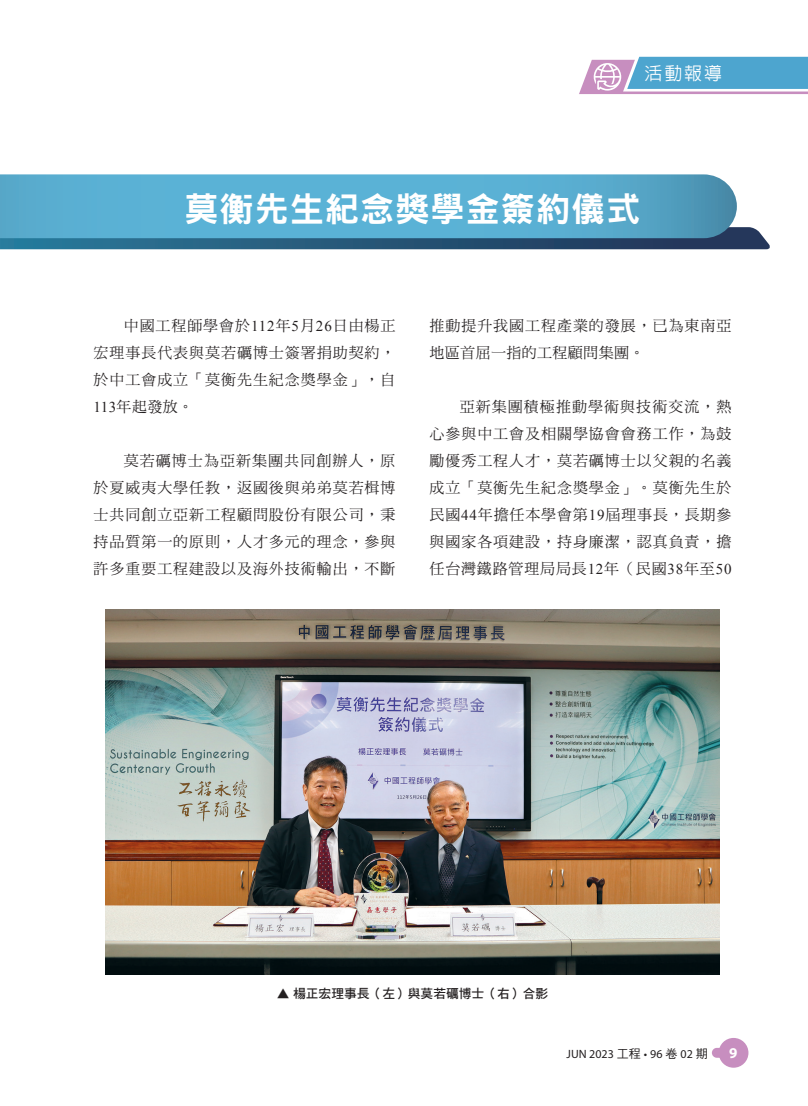
<style>
.page{position:relative;width:808px;height:1106px;background:#fff}
.page>*{position:absolute;margin:0;border:0;box-sizing:border-box;transform-origin:0 0}
.t1{font:34.2px "DF Hei Std W9";letter-spacing:.03em;color:#fff}
.t2{font:500 18px "AR Hei B5";color:#fff}
.t3{font:15px/27px "DF Ming Std W5";letter-spacing:.06em;color:#231f20;text-align:justify}
.t4{font:700 15px "Myriad Pro";color:#fff}
.t5{font:12.75px "DF Hei Std W7";color:#231f20}
.t6{font:12px "Myriad Pro";color:#231f20}
.s1{font-family:"Times New Roman"}
.s2{font-family:"DF Hei Std W5"}
</style>
<div class="page">
<div style="left:719px;top:1037px;width:29px;height:30px;background:#c78ebf;border-radius:50%"></div>
<div style="left:712px;top:1047px;width:26px;height:10px;background:#c78ebf;border-radius:5px"></div>
<svg style="left:579px;top:57px;width:229px;height:37px;background:#7eadd2"></svg>
<svg style="left:0;top:227px;width:770px;height:22px;background:#2a5879"></svg>
<svg style="left:0;top:174px;width:737px;height:64px;background:#59add0"></svg>
<img style="left:105px;top:609px;width:615px;height:365px">
<p class="t2" style="left:645px;top:64px;width:79px">活動報導</p>
<h1 class="t1" style="left:184px;top:190px;width:458px">莫衡先生紀念獎學金簽約儀式</h1>
<p class="t3" style="left:94px;top:312px;width:303px;text-indent:30px">中國工程師學會於<span class="s1">112</span>年<span class="s1">5</span>月<span class="s1">26</span>日由楊正宏理事長代表與莫若礪博士簽署捐助契約，於中工會成立「莫衡先生紀念獎學金」，自<span class="s1">113</span>年起發放。</p>
<p class="t3" style="left:94px;top:447px;width:303px;text-indent:30px">莫若礪博士為亞新集團共同創辦人，原於夏威夷大學任教，返國後與弟弟莫若楫博士共同創立亞新工程顧問股份有限公司，秉持品質第一的原則，人才多元的理念，參與許多重要工程建設以及海外技術輸出，不斷</p>
<p class="t3" style="left:429px;top:312px;width:303px">推動提升我國工程產業的發展，已為東南亞地區首屈一指的工程顧問集團。</p>
<p class="t3" style="left:429px;top:393px;width:304px;text-indent:30px">亞新集團積極推動學術與技術交流，熱心參與中工會及相關學協會會務工作，為鼓勵優秀工程人才，莫若礪博士以父親的名義成立「莫衡先生紀念獎學金」。莫衡先生於民國<span class="s1">44</span>年擔任本學會第<span class="s1">19</span>屆理事長，長期參與國家各項建設，持身廉潔，認真負責，擔任台灣鐵路管理局局長<span class="s1">12</span>年（民國<span class="s1">38</span>年至<span class="s1">50</span></p>
<p class="t5" style="left:277px;top:986px;width:273px">▲ 楊正宏理事長（左）與莫若礪博士（右）合影</p>
<p class="t6" style="left:567px;top:1046px;width:143px">JUN 2023 <span class="s2">工程</span> • 96 <span class="s2">卷</span> 02 <span class="s2">期</span></p>
<p class="t4" style="left:729px;top:1043px;width:10px">9</p>
</div>
